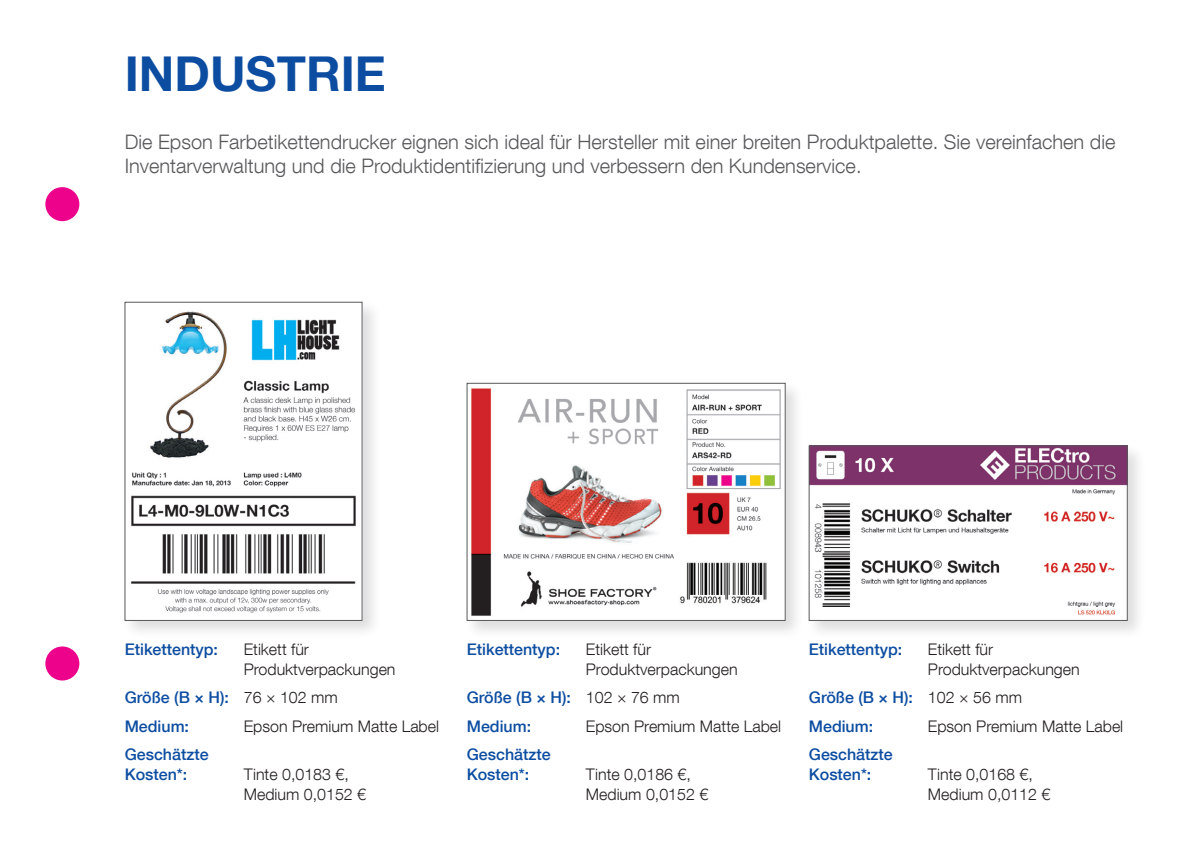
<style>
.page{position:relative;width:1202px;height:862px;background:#fff}
.page>*{position:absolute;margin:0;border:0;box-sizing:border-box;transform-origin:0 0}
.t1{font:700 48px "Helvetica Neue LT Com";color:#0d4da1}
.t2{font:300 20px/24px "Helvetica Neue LT Com";color:#57585a}
.t3{font:300 16px/20px "Helvetica Neue LT Com";color:#231f20}
.t4{font:500 16px/20px "Helvetica Neue LT Com";color:#0d4da1}
</style>
<div class="page">
<div style="left:122px;top:299px;width:259px;height:340px;background:#231f20;opacity:.15"></div>
<img style="left:127px;top:304px;width:233px;height:315px">
<div style="left:125px;top:302px;width:237px;height:319px;border:1px solid #57585a"></div>
<div style="left:464px;top:380px;width:340px;height:259px;background:#231f20;opacity:.15"></div>
<img style="left:469px;top:385px;width:314px;height:234px">
<div style="left:467px;top:383px;width:318px;height:238px;border:1px solid #57585a"></div>
<div style="left:806px;top:443px;width:340px;height:196px;background:#231f20;opacity:.15"></div>
<img style="left:811px;top:448px;width:314px;height:171px">
<div style="left:809px;top:446px;width:318px;height:175px;border:1px solid #57585a"></div>
<div style="left:45px;top:187px;width:34px;height:34px;background:#ed028c;border-radius:50%"></div>
<div style="left:45px;top:646px;width:34px;height:34px;background:#ed028c;border-radius:50%"></div>
<p class="t1" style="left:125px;top:44px;width:263px">INDUSTRIE</p>
<p class="t2" style="left:125px;top:129px;width:992px">Die Epson Farbetikettendrucker eignen sich ideal für Hersteller mit einer breiten Produktpalette. Sie vereinfachen die<br>Inventarverwaltung und die Produktidentifizierung und verbessern den Kundenservice.</p>
<p class="t4" style="left:125px;top:639px;width:95px">Etikettentyp:</p>
<p class="t3" style="left:244px;top:639px;width:153px">Etikett für<br>Produktverpackungen</p>
<p class="t4" style="left:467px;top:639px;width:95px">Etikettentyp:</p>
<p class="t3" style="left:586px;top:639px;width:153px">Etikett für<br>Produktverpackungen</p>
<p class="t4" style="left:809px;top:639px;width:95px">Etikettentyp:</p>
<p class="t3" style="left:928px;top:639px;width:153px">Etikett für<br>Produktverpackungen</p>
<p class="t4" style="left:125px;top:687px;width:106px">Größe (B × H):</p>
<p class="t3" style="left:244px;top:687px;width:96px">76 × 102 mm</p>
<p class="t4" style="left:467px;top:687px;width:106px">Größe (B × H):</p>
<p class="t3" style="left:586px;top:687px;width:96px">102 × 76 mm</p>
<p class="t4" style="left:809px;top:687px;width:106px">Größe (B × H):</p>
<p class="t3" style="left:928px;top:687px;width:96px">102 × 56 mm</p>
<p class="t4" style="left:125px;top:716px;width:66px">Medium:</p>
<p class="t3" style="left:244px;top:715px;width:197px">Epson Premium Matte Label</p>
<p class="t4" style="left:467px;top:716px;width:66px">Medium:</p>
<p class="t3" style="left:586px;top:715px;width:197px">Epson Premium Matte Label</p>
<p class="t4" style="left:809px;top:716px;width:66px">Medium:</p>
<p class="t3" style="left:928px;top:715px;width:197px">Epson Premium Matte Label</p>
<p class="t4" style="left:125px;top:744px;width:85px">Geschätzte<br>Kosten*:</p>
<p class="t4" style="left:467px;top:744px;width:85px">Geschätzte<br>Kosten*:</p>
<p class="t4" style="left:809px;top:744px;width:85px">Geschätzte<br>Kosten*:</p>
<p class="t3" style="left:244px;top:764px;width:124px">Tinte 0,0183 €,<br>Medium 0,0152 €</p>
<p class="t3" style="left:586px;top:764px;width:124px">Tinte 0,0186 €,<br>Medium 0,0152 €</p>
<p class="t3" style="left:928px;top:764px;width:124px">Tinte 0,0168 €,<br>Medium 0,0112 €</p>
</div>
